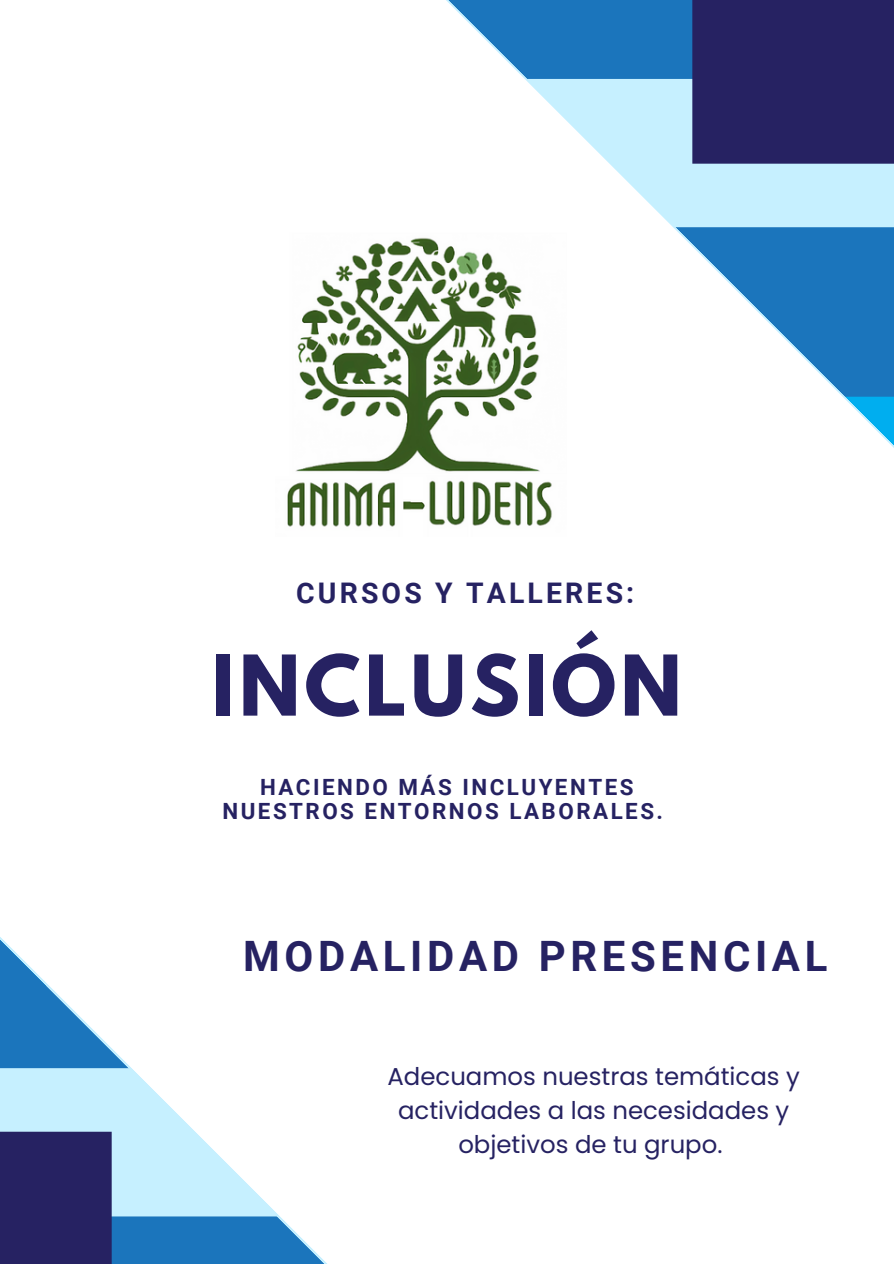
<style>
.page{position:relative;width:894px;height:1264px;background:#fff}
.page>*{position:absolute;margin:0;border:0;box-sizing:border-box;transform-origin:0 0}
.t1{font:700 74.1px "League Spartan";letter-spacing:.055em;color:#262262}
.t2{font:700 41.85px "Roboto";letter-spacing:.11em;color:#262262}
.t3{font:700 28.35px "Roboto";letter-spacing:.11em;color:#262262}
.t4{font:24.45px/33.8px "Poppins";color:#262262;text-align:center}
.t5{font:700 22.35px/23.7px "Roboto";letter-spacing:.11em;color:#262262;text-align:center}
</style>
<div class="page">
<svg style="left:446px;top:0;width:161px;height:161px"></svg>
<svg style="left:607px;top:0;width:286px;height:447px"></svg>
<svg style="left:196px;top:1133px;width:130px;height:130px"></svg>
<svg style="left:0;top:937px;width:196px;height:326px"></svg>
<img style="left:287px;top:237px;width:265px;height:290px">
<p class="t3" style="left:296px;top:577px;width:339px">CURSOS Y TALLERES:</p>
<p class="t1" style="left:212px;top:649px;width:471px">INCLUSIÓN</p>
<p class="t5" style="left:222px;top:776px;width:442px">HACIENDO MÁS INCLUYENTES<br>NUESTROS ENTORNOS LABORALES.</p>
<h1 class="t2" style="left:243px;top:931px;width:585px">MODALIDAD PRESENCIAL</h1>
<h3 class="t4" style="left:387px;top:1059px;width:414px">Adecuamos nuestras temáticas y actividades a las necesidades y objetivos de tu grupo.</h3>
</div>
